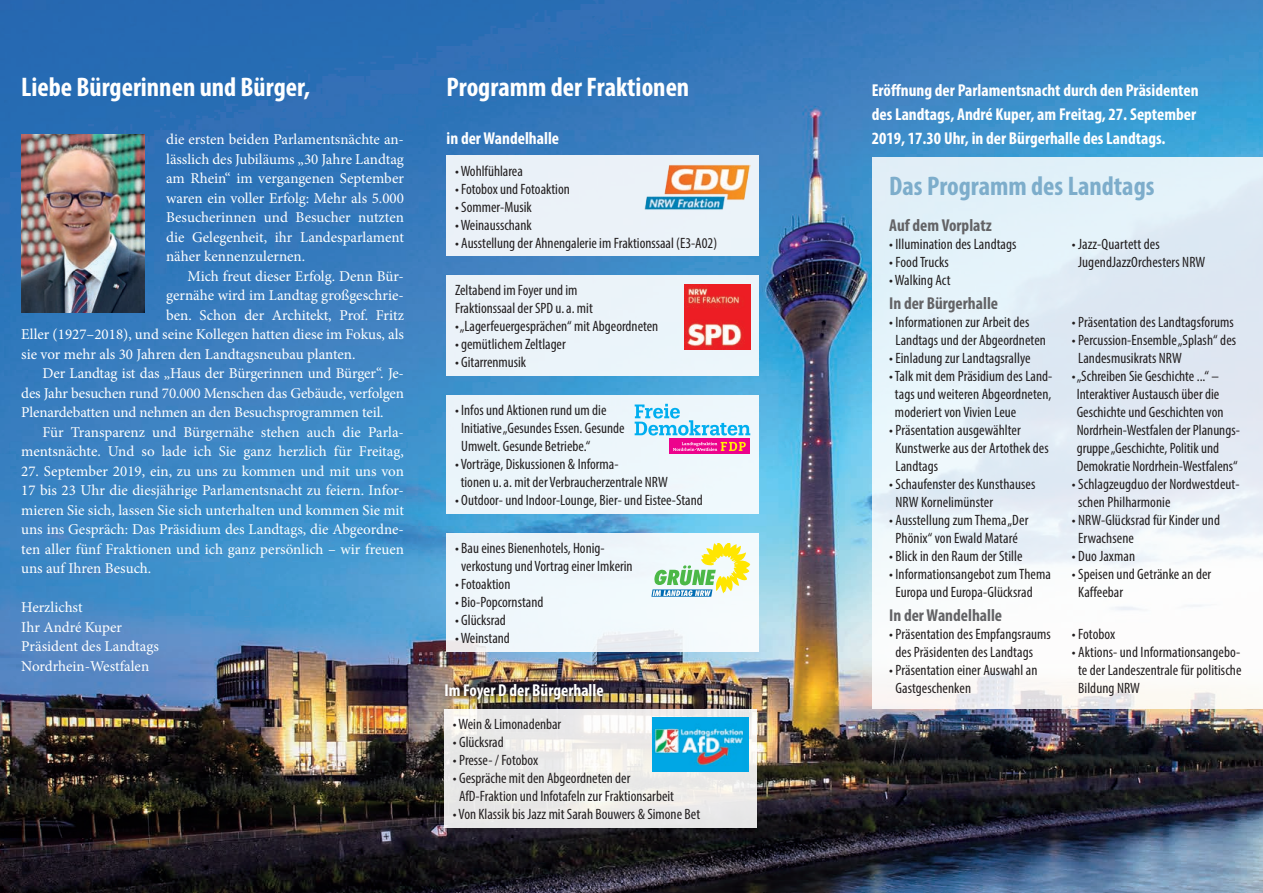
<style>
.page{position:relative;width:1263px;height:893px;background:#fff}
.page>*{position:absolute;margin:0;border:0;box-sizing:border-box;transform-origin:0 0}
.Überschrift{font:700 condensed 27px "Myriad Pro";color:#fff}
.Subheadline{font:700 condensed 27px "Myriad Pro";color:#7dadcb}
.Subheadline-2{font:700 condensed 17.25px/24px "Myriad Pro";color:#fff}
.Subheadline-3{font:700 condensed 17.25px "Myriad Pro";color:#636366}
.BU_negativ{font:condensed 15px/18px "Myriad Pro";letter-spacing:.005em;color:#231f20}
.Fließtext{font:15px/19.5px "Minion Pro";color:#fff;text-align:justify}
.BU{font:condensed 15px/18px "Myriad Pro";color:#231f20}
</style>
<div class="page">
<img style="left:0;top:0;width:1263px;height:893px">
<div style="left:872px;top:158px;width:391px;height:551px;background:linear-gradient(to bottom,#d9eaf6,#f9f8f9)"></div>
<img style="left:21px;top:134px;width:124px;height:178px">
<div style="left:446px;top:156px;width:313px;height:100px;background:#ebf2f8"></div>
<img style="left:644px;top:164px;width:106px;height:46px">
<div style="left:446px;top:276px;width:313px;height:100px;background:#ebf3f9"></div>
<img style="left:685px;top:284px;width:65px;height:66px">
<div style="left:446px;top:395px;width:313px;height:118px;background:#ecf6fb"></div>
<svg style="left:635px;top:404px;width:115px;height:31px"></svg>
<div style="left:669px;top:439px;width:81px;height:15px;background:#ed028c"></div>
<svg style="left:673px;top:442px;width:73px;height:9px"></svg>
<div style="left:446px;top:533px;width:313px;height:118px;background:#eff7fc"></div>
<svg style="left:651px;top:543px;width:99px;height:54px"></svg>
<svg style="left:444px;top:709px;width:313px;height:118px;background:#ecebea"></svg>
<img style="left:652px;top:718px;width:96px;height:54px">
<div style="left:438px;top:676px;width:176px;height:34px;background:#231f20;opacity:.75"></div>
<p class="Überschrift" style="left:21px;top:70px;width:290px">Liebe Bürgerinnen und Bürger,</p>
<p class="Fließtext" style="left:166px;top:130px;width:239px">die ersten beiden Parlamentsnächte an&shy;lässlich des Jubiläums „30 Jahre Landtag am Rhein“ im vergangenen September waren ein voller Erfolg: Mehr als 5.000<br>Besucherinnen und Besucher nutzten die Gelegenheit, ihr Landesparlament näher kennenzulernen.</p>
<p class="Fließtext" style="left:187px;top:266px;width:218px">Mich freut dieser Erfolg. Denn Bür-</p>
<p class="Fließtext" style="left:166px;top:286px;width:239px">gernähe wird im Landtag großgeschrie-</p>
<p class="Fließtext" style="left:166px;top:305px;width:239px">ben. Schon der Architekt, Prof. Fritz</p>
<p class="Fließtext" style="left:21px;top:325px;width:384px">Eller (1927–2018), und seine Kollegen hatten diese im Fokus, als</p>
<p class="Fließtext" style="left:21px;top:344px;width:336px">sie vor mehr als 30 Jahren den Landtagsneubau planten.</p>
<p class="Fließtext" style="left:21px;top:364px;width:384px;text-indent:21px">Der Landtag ist das „Haus der Bürgerinnen und Bürger“. Je&shy;des Jahr besuchen rund 70.000 Menschen das Gebäude, verfolgen Plenardebatten und nehmen an den Besuchsprogrammen teil.</p>
<p class="Fließtext" style="left:21px;top:422px;width:384px;text-align:right">Für Transparenz und Bürgernähe stehen auch die Parla&shy;mentsnächte. Und so lade ich Sie ganz herzlich für Freitag,</p>
<p class="Fließtext" style="left:21px;top:461px;width:384px">27. September 2019, ein, zu uns zu kommen und mit uns von 17 bis 23 Uhr die diesjährige Parlamentsnacht zu feiern. Infor&shy;mieren Sie sich, lassen Sie sich unterhalten und kommen Sie mit uns ins Gespräch: Das Präsidium des Landtags, die Abgeordne&shy;ten aller fünf Fraktionen und ich ganz persönlich – wir freuen uns auf Ihren Besuch.</p>
<p class="Fließtext" style="left:21px;top:598px;width:63px">Herzlichst</p>
<p class="Fließtext" style="left:21px;top:617px;width:102px">Ihr André Kuper</p>
<p class="Fließtext" style="left:21px;top:637px;width:139px">Präsident des Landtags<br>Nordrhein-Westfalen</p>
<p class="Überschrift" style="left:446px;top:70px;width:244px">Programm der Fraktionen</p>
<p class="Subheadline-2" style="left:446px;top:126px;width:114px">in der Wandelhalle</p>
<p class="BU" style="left:455px;top:161px;width:69px">• Wohlfühlarea</p>
<p class="BU" style="left:455px;top:179px;width:116px">• Fotobox und Fotoaktion</p>
<p class="BU" style="left:455px;top:197px;width:78px">• Sommer-Musik</p>
<p class="BU" style="left:455px;top:215px;width:78px">• Weinausschank</p>
<p class="BU" style="left:455px;top:233px;width:264px">• Ausstellung der Ahnengalerie im Fraktionssaal (E3-A02)</p>
<p class="BU" style="left:455px;top:281px;width:139px">Zeltabend im Foyer und im<br>Fraktionssaal der SPD u.a. mit</p>
<p class="BU" style="left:455px;top:317px;width:205px">• „Lagerfeuergesprächen“ mit Abgeordneten</p>
<p class="BU" style="left:455px;top:335px;width:112px">• gemütlichem Zeltlager</p>
<p class="BU" style="left:455px;top:353px;width:73px">• Gitarrenmusik</p>
<p class="BU" style="left:461px;top:401px;width:165px;text-indent:-6px">• Infos und Aktionen rund um die<br>Initiative „Gesundes Essen. Gesunde<br>Umwelt. Gesunde Betriebe.“</p>
<p class="BU" style="left:461px;top:455px;width:209px;text-indent:-6px">• Vorträge, Diskussionen &amp; Informa-<br>tionen u.a. mit der Verbraucherzentrale NRW</p>
<p class="BU" style="left:455px;top:491px;width:249px">• Outdoor- und Indoor-Lounge, Bier- und Eistee-Stand</p>
<p class="BU" style="left:461px;top:539px;width:173px;text-indent:-6px">• Bau eines Bienenhotels, Honig&shy;verkostung und Vortrag einer Imkerin</p>
<p class="BU" style="left:455px;top:575px;width:57px">• Fotoaktion</p>
<p class="BU" style="left:455px;top:593px;width:90px">• Bio-Popcornstand</p>
<p class="BU" style="left:455px;top:611px;width:52px">• Glücksrad</p>
<p class="BU" style="left:455px;top:629px;width:56px">• Weinstand</p>
<p class="Subheadline-2" style="left:872px;top:78px;width:328px">Eröffnung der Parlamentsnacht durch den Präsidenten des Landtags, André Kuper, am Freitag, 27. September<br>2019, 17.30 Uhr, in der Bürgerhalle des Landtags.</p>
<p class="Subheadline" style="left:889px;top:169px;width:267px">Das Programm des Landtags</p>
<p class="Subheadline-3" style="left:889px;top:215px;width:104px">Auf dem Vorplatz</p>
<p class="BU_negativ" style="left:889px;top:235px;width:129px">• Illumination des Landtags</p>
<p class="BU_negativ" style="left:889px;top:253px;width:61px">• Food Trucks</p>
<p class="BU_negativ" style="left:889px;top:271px;width:63px">• Walking Act</p>
<p class="BU_negativ" style="left:1078px;top:235px;width:129px;text-indent:-6px">• Jazz-Quartett des<br>JugendJazzOrchesters NRW</p>
<p class="Subheadline-3" style="left:889px;top:293px;width:110px">In der Bürgerhalle</p>
<p class="BU_negativ" style="left:895px;top:313px;width:152px;text-indent:-6px">• Informationen zur Arbeit des<br>Landtags und der Abgeordneten</p>
<p class="BU_negativ" style="left:889px;top:349px;width:143px">• Einladung zur Landtagsrallye</p>
<p class="BU_negativ" style="left:895px;top:367px;width:159px;text-align:justify;text-indent:-6px">• Talk mit dem Präsidium des Land&shy;tags und weiteren Abgeordneten, moderiert von Vivien Leue</p>
<p class="BU_negativ" style="left:895px;top:421px;width:155px;text-indent:-6px">• Präsentation ausgewählter<br>Kunstwerke aus der Artothek des<br>Landtags</p>
<p class="BU_negativ" style="left:895px;top:475px;width:141px;text-indent:-6px">• Schaufenster des Kunsthauses<br>NRW Kornelimünster</p>
<p class="BU_negativ" style="left:889px;top:511px;width:141px;text-align:center">• Ausstellung zum Thema „Der<br>Phönix“ von Ewald Mataré</p>
<p class="BU_negativ" style="left:889px;top:547px;width:135px">• Blick in den Raum der Stille</p>
<p class="BU_negativ" style="left:895px;top:565px;width:157px;text-indent:-6px">• Informationsangebot zum Thema<br>Europa und Europa-Glücksrad</p>
<p class="BU_negativ" style="left:1072px;top:313px;width:164px">• Präsentation des Landtagsforums</p>
<p class="BU_negativ" style="left:1078px;top:331px;width:160px;text-indent:-6px">• Percussion-Ensemble „Splash“ des<br>Landesmusikrats NRW</p>
<p class="BU_negativ" style="left:1077px;top:367px;width:165px;text-indent:-5px">• „Schreiben Sie Geschichte ...“ – Interaktiver Austausch über die Geschichte und Geschichten von Nordrhein-Westfalen der Planungs&shy;gruppe „Geschichte, Politik und Demokratie Nordrhein-Westfalens“</p>
<p class="BU_negativ" style="left:1078px;top:475px;width:163px;text-indent:-6px">• Schlagzeugduo der Nordwestdeut&shy;schen Philharmonie</p>
<p class="BU_negativ" style="left:1078px;top:511px;width:143px;text-indent:-6px">• NRW-Glücksrad für Kinder und<br>Erwachsene</p>
<p class="BU_negativ" style="left:1072px;top:547px;width:65px">• Duo Jaxman</p>
<p class="BU_negativ" style="left:1078px;top:565px;width:135px;text-indent:-6px">• Speisen und Getränke an der<br>Kaffeebar</p>
<p class="Subheadline-3" style="left:889px;top:604px;width:115px">In der Wandelhalle</p>
<p class="BU_negativ" style="left:895px;top:625px;width:157px;text-indent:-6px">• Präsentation des Empfangsraums des Präsidenten des Landtags</p>
<p class="BU_negativ" style="left:895px;top:661px;width:143px;text-indent:-6px">• Präsentation einer Auswahl an<br>Gastgeschenken</p>
<p class="BU_negativ" style="left:1072px;top:625px;width:45px">• Fotobox</p>
<p class="BU_negativ" style="left:1072px;top:643px;width:171px;text-align:center">• Aktions- und Informationsangebo&shy;te der Landeszentrale für politische</p>
<p class="Subheadline-2" style="left:444px;top:678px;width:161px">Im Foyer D der Bürgerhalle</p>
<p class="BU_negativ" style="left:1078px;top:679px;width:63px">Bildung NRW</p>
<p class="BU" style="left:453px;top:714px;width:110px">• Wein &amp; Limonadenbar</p>
<p class="BU" style="left:453px;top:732px;width:52px">• Glücksrad</p>
<p class="BU" style="left:453px;top:750px;width:87px">• Presse- / Fotobox</p>
<p class="BU" style="left:459px;top:768px;width:216px;text-indent:-6px">• Gespräche mit den Abgeordneten der<br>AfD-Fraktion und Infotafeln zur Fraktionsarbeit</p>
<p class="BU" style="left:453px;top:804px;width:249px">• Von Klassik bis Jazz mit Sarah Bouwers &amp; Simone Bet</p>
</div>
